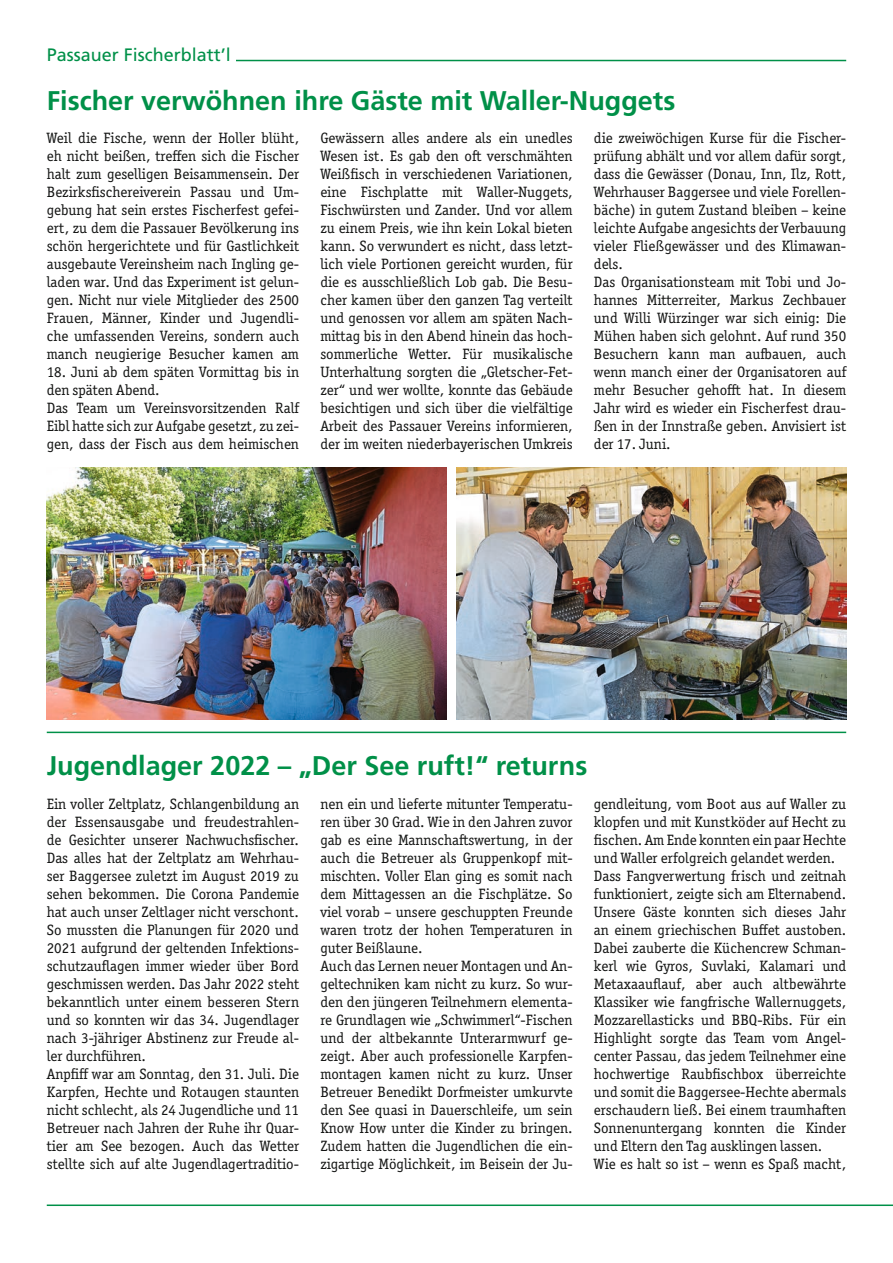
<style>
.page{position:relative;width:893px;height:1263px;background:#fff}
.page>*{position:absolute;margin:0;border:0;box-sizing:border-box;transform-origin:0 0}
.Überschriften{font:700 27px "Frutiger LT Pro";color:#009048}
.t1{font:18px "Frutiger LT Pro";color:#009048}
.Grundtext{font:15px/18px "Officina Serif ITC Pro";color:#131413;text-align:justify}
</style>
<div class="page">
<hr style="left:47px;top:1204px;width:846px;height:2px;background:#009048">
<hr style="left:236px;top:60px;width:610px;height:1px;background:#009048">
<img style="left:47px;top:467px;width:399px;height:252px">
<img style="left:456px;top:467px;width:390px;height:252px">
<hr style="left:47px;top:732px;width:799px;height:1px;background:#009048">
<p class="t1" style="left:47px;top:45px;width:186px">Passauer Fischerblatt’l</p>
<p class="Überschriften" style="left:47px;top:84px;width:630px">Fischer verwöhnen ihre Gäste mit Waller-Nuggets</p>
<p class="Grundtext" style="left:47px;top:129px;width:254px">Weil die Fische, wenn der Holler blüht, eh nicht beißen, treffen sich die Fischer halt zum geselligen Beisammensein. Der Bezirksfischereiverein Passau und Um&shy;gebung hat sein erstes Fischerfest gefei&shy;ert, zu dem die Passauer Bevölkerung ins schön hergerichtete und für Gastlichkeit ausgebaute Vereinsheim nach Ingling ge&shy;laden war. Und das Experiment ist gelun&shy;gen. Nicht nur viele Mitglieder des 2500<br>Frauen, Männer, Kinder und Jugendli&shy;che umfassenden Vereins, sondern auch manch neugierige Besucher kamen am</p>
<p class="Grundtext" style="left:47px;top:363px;width:254px">18. Juni ab dem späten Vormittag bis in den späten Abend.</p>
<p class="Grundtext" style="left:47px;top:399px;width:254px">Das Team um Vereinsvorsitzenden Ralf Eibl hatte sich zur Aufgabe gesetzt, zu zei&shy;gen, dass der Fisch aus dem heimischen</p>
<p class="Grundtext" style="left:320px;top:129px;width:254px">Gewässern alles andere als ein unedles Wesen ist. Es gab den oft verschmähten Weißfisch in verschiedenen Variationen, eine Fischplatte mit Waller-Nuggets, Fischwürsten und Zander. Und vor allem zu einem Preis, wie ihn kein Lokal bieten kann. So verwundert es nicht, dass letzt&shy;lich viele Portionen gereicht wurden, für die es ausschließlich Lob gab. Die Besu&shy;cher kamen über den ganzen Tag verteilt und genossen vor allem am späten Nach&shy;mittag bis in den Abend hinein das hoch&shy;sommerliche Wetter. Für musikalische Unterhaltung sorgten die „Gletscher-Fet&shy;zer“ und wer wollte, konnte das Gebäude besichtigen und sich über die vielfältige Arbeit des Passauer Vereins informieren, der im weiten niederbayerischen Umkreis</p>
<p class="Grundtext" style="left:594px;top:129px;width:254px">die zweiwöchigen Kurse für die Fischer&shy;prüfung abhält und vor allem dafür sorgt, dass die Gewässer (Donau, Inn, Ilz, Rott, Wehrhauser Baggersee und viele Forellen&shy;bäche) in gutem Zustand bleiben – keine leichte Aufgabe angesichts der Verbauung vieler Fließgewässer und des Klimawan&shy;dels.</p>
<p class="Grundtext" style="left:594px;top:273px;width:254px">Das Organisationsteam mit Tobi und Jo&shy;hannes Mitterreiter, Markus Zechbauer und Willi Würzinger war sich einig: Die Mühen haben sich gelohnt. Auf rund 350<br>Besuchern kann man aufbauen, auch wenn manch einer der Organisatoren auf mehr Besucher gehofft hat. In diesem Jahr wird es wieder ein Fischerfest drau&shy;ßen in der Innstraße geben. Anvisiert ist der 17. Juni.</p>
<p class="Überschriften" style="left:47px;top:750px;width:542px">Jugendlager 2022 – „Der See ruft!“ returns</p>
<p class="Grundtext" style="left:47px;top:795px;width:254px">Ein voller Zeltplatz, Schlangenbildung an der Essensausgabe und freudestrahlen&shy;de Gesichter unserer Nachwuchsfischer.<br>Das alles hat der Zeltplatz am Wehrhau&shy;ser Baggersee zuletzt im August 2019 zu sehen bekommen. Die Corona Pandemie hat auch unser Zeltlager nicht verschont.<br>So mussten die Planungen für 2020 und 2021 aufgrund der geltenden Infektions&shy;schutzauflagen immer wieder über Bord geschmissen werden. Das Jahr 2022 steht bekanntlich unter einem besseren Stern und so konnten wir das 34. Jugendlager nach 3-jähriger Abstinenz zur Freude al&shy;ler durchführen.</p>
<p class="Grundtext" style="left:47px;top:1065px;width:254px">Anpfiff war am Sonntag, den 31. Juli. Die Karpfen, Hechte und Rotaugen staunten nicht schlecht, als 24 Jugendliche und 11<br>Betreuer nach Jahren der Ruhe ihr Quar&shy;tier am See bezogen. Auch das Wetter stellte sich auf alte Jugendlagertraditio-</p>
<p class="Grundtext" style="left:320px;top:795px;width:254px">nen ein und lieferte mitunter Temperatu&shy;ren über 30 Grad. Wie in den Jahren zuvor gab es eine Mannschaftswertung, in der auch die Betreuer als Gruppenkopf mit&shy;mischten. Voller Elan ging es somit nach dem Mittagessen an die Fischplätze. So viel vorab – unsere geschuppten Freunde waren trotz der hohen Temperaturen in guter Beißlaune.</p>
<p class="Grundtext" style="left:320px;top:957px;width:254px">Auch das Lernen neuer Montagen und An&shy;geltechniken kam nicht zu kurz. So wur&shy;den den jüngeren Teilnehmern elementa&shy;re Grundlagen wie „Schwimmerl“-Fischen und der altbekannte Unterarmwurf ge&shy;zeigt. Aber auch professionelle Karpfen&shy;montagen kamen nicht zu kurz. Unser Betreuer Benedikt Dorfmeister umkurvte den See quasi in Dauerschleife, um sein Know How unter die Kinder zu bringen.<br>Zudem hatten die Jugendlichen die ein&shy;zigartige Möglichkeit, im Beisein der Ju-</p>
<p class="Grundtext" style="left:594px;top:795px;width:254px">gendleitung, vom Boot aus auf Waller zu klopfen und mit Kunstköder auf Hecht zu fischen. Am Ende konnten ein paar Hechte und Waller erfolgreich gelandet werden.</p>
<p class="Grundtext" style="left:594px;top:867px;width:254px">Dass Fangverwertung frisch und zeitnah funktioniert, zeigte sich am Elternabend.<br>Unsere Gäste konnten sich dieses Jahr an einem griechischen Buffet austoben.<br>Dabei zauberte die Küchencrew Schman&shy;kerl wie Gyros, Suvlaki, Kalamari und Metaxaauflauf, aber auch altbewährte Klassiker wie fangfrische Wallernuggets, Mozzarellasticks und BBQ-Ribs. Für ein Highlight sorgte das Team vom Angel&shy;center Passau, das jedem Teilnehmer eine hochwertige Raubfischbox überreichte und somit die Baggersee-Hechte abermals erschaudern ließ. Bei einem traumhaften Sonnenuntergang konnten die Kinder und Eltern den Tag ausklingen lassen.</p>
<p class="Grundtext" style="left:594px;top:1155px;width:254px">Wie es halt so ist – wenn es Spaß macht,</p>
</div>
